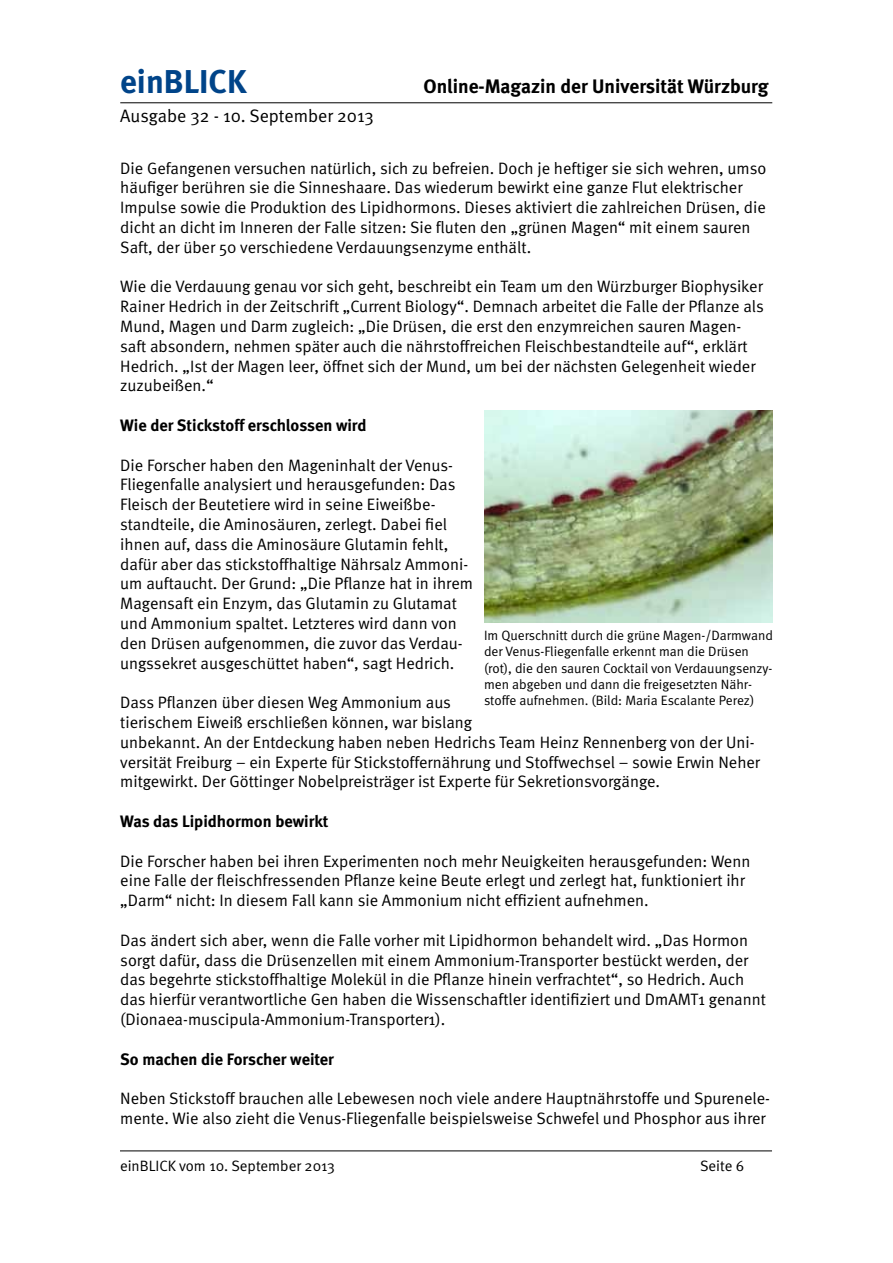
<style>
.page{position:relative;width:893px;height:1263px;background:#fff}
.page>*{position:absolute;margin:0;border:0;box-sizing:border-box;transform-origin:0 0}
.t1{font:700 33px "Meta";color:#004489}
.t2{font:700 19.5px "Meta";color:#000}
.t3{font:18px "Meta Normal";color:#000}
.t4{font:16.5px/19.8px "Meta Normal";color:#000}
.t5{font:700 16.5px "Meta";color:#000}
.t6{font:15px "Meta Normal";color:#000}
.t7{font:13.5px/16.2px "Meta Normal";color:#000}
</style>
<div class="page">
<hr style="left:120px;top:102px;width:652px;height:1px;background:#000">
<hr style="left:120px;top:1150px;width:652px;height:1px;background:#000">
<img style="left:484px;top:410px;width:288px;height:212px">
<h1 class="t1" style="left:120px;top:60px;width:128px">einBLICK</h1>
<p class="t2" style="left:423px;top:73px;width:346px">Online-Magazin der Universität Würzburg</p>
<p class="t3" style="left:120px;top:105px;width:255px">Ausgabe 32 - 10. September 2013</p>
<p class="t4" style="left:120px;top:158px;width:648px">Die Gefangenen versuchen natürlich, sich zu befreien. Doch je heftiger sie sich wehren, umso häufiger berühren sie die Sinneshaare. Das wiederum bewirkt eine ganze Flut elektrischer Impulse sowie die Produktion des Lipidhormons. Dieses aktiviert die zahlreichen Drüsen, die dicht an dicht im Inneren der Falle sitzen: Sie fluten den „grünen Magen“ mit einem sauren Saft, der über 50 verschiedene Verdauungsenzyme enthält.</p>
<p class="t4" style="left:120px;top:277px;width:645px">Wie die Verdauung genau vor sich geht, beschreibt ein Team um den Würzburger Biophysiker Rainer Hedrich in der Zeitschrift „Current Biology“. Demnach arbeitet die Falle der Pflanze als Mund, Magen und Darm zugleich: „Die Drüsen, die erst den enzymreichen sauren Magen&shy;saft absondern, nehmen später auch die nährstoffreichen Fleischbestandteile auf“, erklärt Hedrich. „Ist der Magen leer, öffnet sich der Mund, um bei der nächsten Gelegenheit wieder zuzubeißen.“</p>
<p class="t5" style="left:120px;top:415px;width:248px">Wie der Stickstoff erschlossen wird</p>
<p class="t4" style="left:120px;top:455px;width:354px">Die Forscher haben den Mageninhalt der Venus-Fliegenfalle analysiert und herausgefunden: Das Fleisch der Beutetiere wird in seine Eiweißbe&shy;standteile, die Aminosäuren, zerlegt. Dabei fiel ihnen auf, dass die Aminosäure Glutamin fehlt, dafür aber das stickstoffhaltige Nährsalz Ammoni&shy;um auftaucht. Der Grund: „Die Pflanze hat in ihrem Magensaft ein Enzym, das Glutamin zu Glutamat und Ammonium spaltet. Letzteres wird dann von den Drüsen aufgenommen, die zuvor das Verdau&shy;ungssekret ausgeschüttet haben“, sagt Hedrich.</p>
<p class="t4" style="left:120px;top:692px;width:641px">Dass Pflanzen über diesen Weg Ammonium aus<br>tierischem Eiweiß erschließen können, war bislang<br>unbekannt. An der Entdeckung haben neben Hedrichs Team Heinz Rennenberg von der Uni&shy;versität Freiburg – ein Experte für Stickstoffernährung und Stoffwechsel – sowie Erwin Neher mitgewirkt. Der Göttinger Nobelpreisträger ist Experte für Sekretionsvorgänge.</p>
<p class="t5" style="left:120px;top:811px;width:210px">Was das Lipidhormon bewirkt</p>
<p class="t4" style="left:120px;top:851px;width:632px">Die Forscher haben bei ihren Experimenten noch mehr Neuigkeiten herausgefunden: Wenn eine Falle der fleischfressenden Pflanze keine Beute erlegt und zerlegt hat, funktioniert ihr „Darm“ nicht: In diesem Fall kann sie Ammonium nicht effizient aufnehmen.</p>
<p class="t4" style="left:120px;top:930px;width:647px">Das ändert sich aber, wenn die Falle vorher mit Lipidhormon behandelt wird. „Das Hormon sorgt dafür, dass die Drüsenzellen mit einem Ammonium-Transporter bestückt werden, der das begehrte stickstoffhaltige Molekül in die Pflanze hinein verfrachtet“, so Hedrich. Auch das hierfür verantwortliche Gen haben die Wissenschaftler identifiziert und DmAMT1 genannt (Dionaea-muscipula-Ammonium-Transporter1).</p>
<p class="t5" style="left:120px;top:1048px;width:215px">So machen die Forscher weiter</p>
<p class="t4" style="left:120px;top:1088px;width:651px">Neben Stickstoff brauchen alle Lebewesen noch viele andere Hauptnährstoffe und Spurenele&shy;mente. Wie also zieht die Venus-Fliegenfalle beispielsweise Schwefel und Phosphor aus ihrer</p>
<p class="t7" style="left:484px;top:627px;width:290px">Im Querschnitt durch die grüne Magen-/Darmwand der Venus-Fliegenfalle erkennt man die Drüsen (rot), die den sauren Cocktail von Verdauungsenzy&shy;men abgeben und dann die freigesetzten Nähr&shy;stoffe aufnehmen. (Bild: Maria Escalante Perez)</p>
<p class="t6" style="left:120px;top:1157px;width:216px">einBLICK vom 10. September 2013</p>
<p class="t6" style="left:700px;top:1157px;width:46px">Seite 6</p>
</div>
